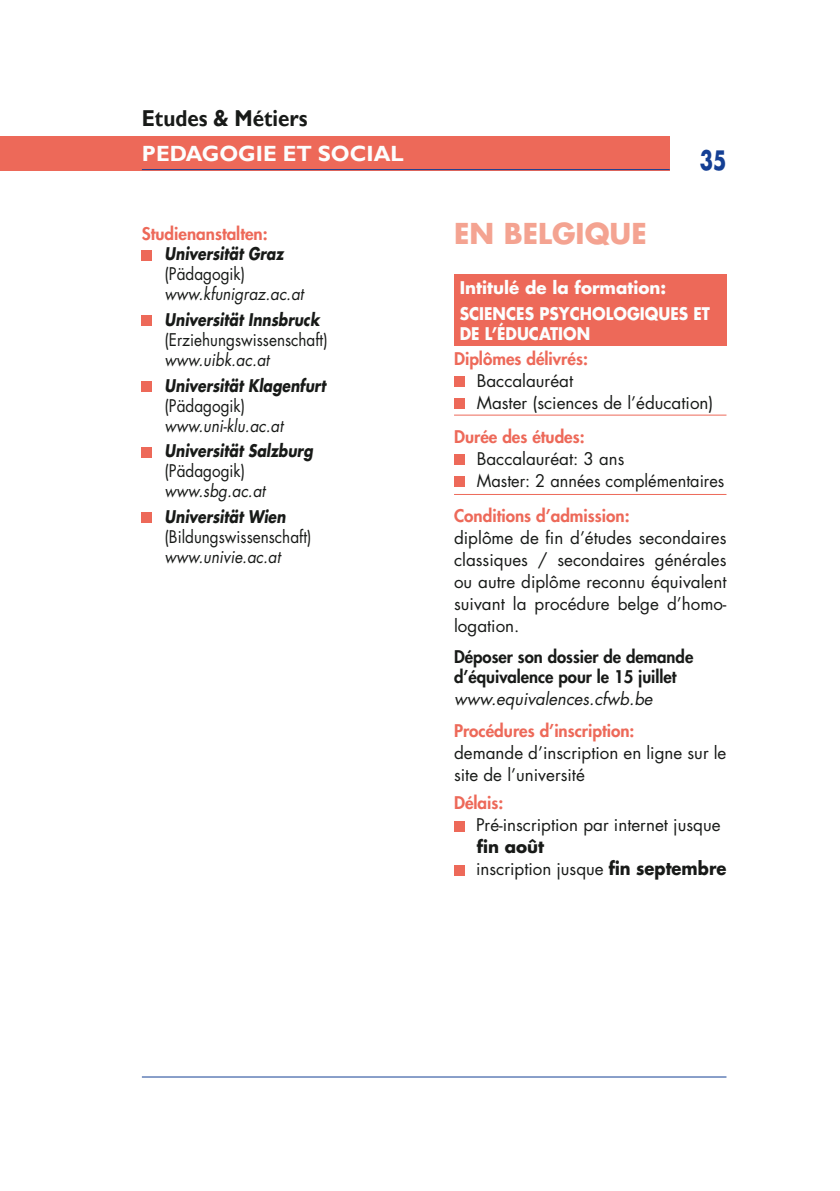
<style>
.page{position:relative;width:840px;height:1191px;background:#fff}
.page>*{position:absolute;margin:0;border:0;box-sizing:border-box;transform-origin:0 0}
.t1{font:700 28px "Futura Std";color:#f4a391}
.t2{font:700 26px "Futura Std";color:#143f94;scale:.75 1}
.t3{font:700 23px "Gill Sans";color:#181a18;scale:.9 1}
.t4{font:700 22px "Gill Sans";color:#fcfefe}
.t5{font:17px/22px "Futura Std";color:#181a18}
.t6{font:800 17px "Futura Std";color:#ed6959}
.t7{font:italic 700 17px "Futura Std";color:#181a18;scale:.82 1}
.t8{font:17px "Futura Std";color:#181a18;scale:.9 1}
.t9{font:italic 17px "Futura Std";color:#181a18;scale:.9 1}
.t10{font:800 17px/20px "Futura Std";color:#181a18}
.t11{font:700 17px/25.6px "Futura Std";color:#fcfefe}
.t12{font:italic 17px "Futura Std";color:#181a18}
.t13{font:700 17px "Futura Std";color:#fcfefe;scale:.9 1}
.s1{font-weight:700}
.s2{font-weight:700;font-size:18px}
</style>
<div class="page">
<hr style="left:142px;top:1076px;width:584px;height:1px;background:#143f94">
<div style="left:0;top:136px;width:669px;height:34px;background:#ed6959"></div>
<hr style="left:142px;top:169px;width:527px;height:1px;background:#143f94">
<div style="left:142px;top:250px;width:10px;height:10px;background:#ed6959"></div>
<div style="left:142px;top:316px;width:10px;height:10px;background:#ed6959"></div>
<div style="left:142px;top:381px;width:10px;height:11px;background:#ed6959"></div>
<div style="left:142px;top:447px;width:10px;height:10px;background:#ed6959"></div>
<div style="left:142px;top:513px;width:10px;height:10px;background:#ed6959"></div>
<div style="left:454px;top:274px;width:272px;height:71px;background:#ed6959"></div>
<hr style="left:454px;top:414px;width:272px;height:1px;background:#ed6959">
<hr style="left:454px;top:494px;width:272px;height:1px;background:#ed6959">
<div style="left:454px;top:377px;width:10px;height:10px;background:#ed6959"></div>
<div style="left:454px;top:399px;width:10px;height:10px;background:#ed6959"></div>
<div style="left:454px;top:454px;width:10px;height:11px;background:#ed6959"></div>
<div style="left:454px;top:476px;width:10px;height:11px;background:#ed6959"></div>
<div style="left:454px;top:821px;width:10px;height:10px;background:#ed6959"></div>
<div style="left:454px;top:865px;width:10px;height:10px;background:#ed6959"></div>
<h3 class="t3" style="left:142px;top:104px;width:185px">Etudes &amp; Métiers</h3>
<p class="t4" style="left:142px;top:140px;width:263px">PEDAGOGIE ET SOCIAL</p>
<h2 class="t2" style="left:699px;top:143px;width:37px">35</h2>
<p class="t6" style="left:142px;top:223px;width:127px">Studienanstalten:</p>
<p class="t7" style="left:164px;top:242px;width:146px">Universität Graz</p>
<p class="t8" style="left:164px;top:263px;width:91px">(Pädagogik)</p>
<p class="t9" style="left:164px;top:283px;width:156px">www.kfunigraz.ac.at</p>
<p class="t7" style="left:164px;top:308px;width:190px">Universität Innsbruck</p>
<p class="t8" style="left:164px;top:329px;width:183px">(Erziehungswissenschaft)</p>
<p class="t9" style="left:164px;top:349px;width:118px">www.uibk.ac.at</p>
<p class="t7" style="left:164px;top:374px;width:198px">Universität Klagenfurt</p>
<p class="t8" style="left:164px;top:394px;width:91px">(Pädagogik)</p>
<p class="t9" style="left:164px;top:414px;width:133px">www.uni-klu.ac.at</p>
<p class="t7" style="left:164px;top:439px;width:182px">Universität Salzburg</p>
<p class="t8" style="left:164px;top:460px;width:91px">(Pädagogik)</p>
<p class="t9" style="left:164px;top:480px;width:113px">www.sbg.ac.at</p>
<p class="t7" style="left:164px;top:505px;width:149px">Universität Wien</p>
<p class="t8" style="left:164px;top:526px;width:164px">(Bildungswissenschaft)</p>
<p class="t9" style="left:164px;top:546px;width:130px">www.univie.ac.at</p>
<h1 class="t1" style="left:454px;top:215px;width:194px">EN BELGIQUE</h1>
<p class="t11" style="left:459px;top:275px;width:252px">Intitulé de la formation:<br>SCIENCES PSYCHOLOGIQUES ET</p>
<p class="t13" style="left:459px;top:322px;width:146px">DE L’ÉDUCATION</p>
<p class="t6" style="left:454px;top:348px;width:135px">Diplômes délivrés:</p>
<p class="t5" style="left:476px;top:370px;width:238px">Baccalauréat<br>Master (sciences de l’éducation)</p>
<p class="t6" style="left:454px;top:425px;width:132px">Durée des études:</p>
<p class="t5" style="left:476px;top:447px;width:249px">Baccalauréat: 3 ans<br>Master: 2 années complémentaires</p>
<p class="t6" style="left:454px;top:504px;width:177px">Conditions d’admission:</p>
<p class="t5" style="left:454px;top:526px;width:274px;text-align:justify">diplôme de fin d’études secondaires classiques / secondaires générales ou autre diplôme reconnu équivalent suivant la procédure belge d’homo&shy;logation.</p>
<p class="t10" style="left:454px;top:646px;width:241px">Déposer son dossier de demande d’équivalence pour le 15 juillet</p>
<p class="t12" style="left:454px;top:688px;width:200px">www.equivalences.cfwb.be</p>
<p class="t6" style="left:454px;top:720px;width:182px">Procédures d’inscription:</p>
<p class="t5" style="left:454px;top:742px;width:274px">demande d’inscription en ligne sur le site de l’université</p>
<p class="t6" style="left:454px;top:792px;width:51px">Délais:</p>
<p class="t5" style="left:476px;top:814px;width:246px">Pré-inscription par internet jusque</p>
<p class="t5" style="left:476px;top:836px;width:252px"><span class="s1">fin août<br></span>inscription jusque <span class="s2">fin septembre</span></p>
</div>
